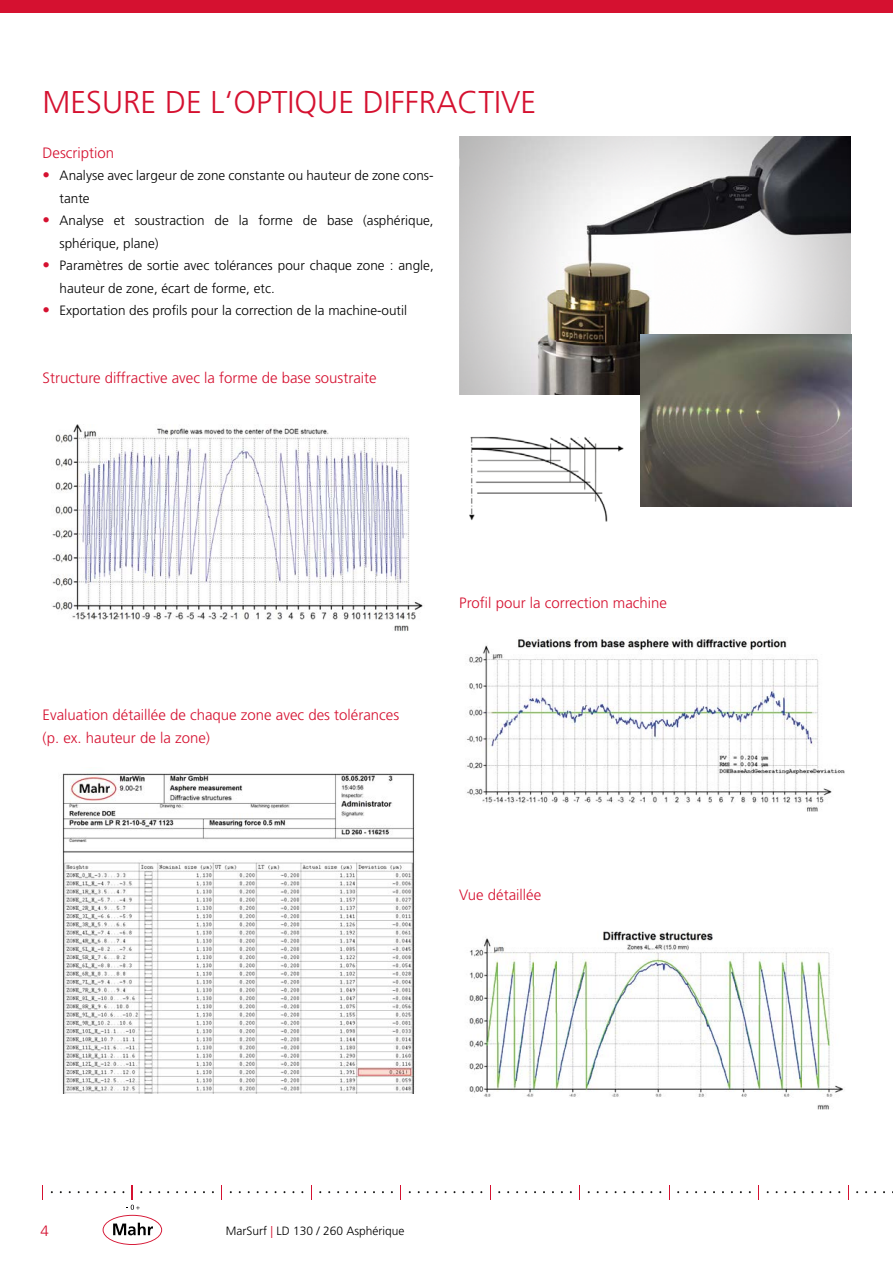
<style>
.page{position:relative;width:893px;height:1263px;background:#fff}
.page>*{position:absolute;margin:0;border:0;box-sizing:border-box;transform-origin:0 0}
.t1{font:300 31.5px "Frutiger LT Pro";color:#d51130}
.t2{font:300 15px/22.5px "Frutiger LT Pro";color:#d51130}
.t3{font:300 13.5px/22.5px "Frutiger LT Pro";color:#000}
.t4{font:300 12px "Frutiger LT Pro";color:#000}
.s1{font-size:15px;color:#d51130}
.s2{color:#d51130}
</style>
<div class="page">
<img style="left:459px;top:136px;width:391px;height:258px">
<img style="left:640px;top:334px;width:212px;height:172px">
<img style="left:52px;top:424px;width:371px;height:207px">
<img style="left:62px;top:773px;width:353px;height:320px">
<img style="left:469px;top:930px;width:375px;height:179px">
<img style="left:467px;top:637px;width:378px;height:175px">
<img style="left:469px;top:436px;width:155px;height:86px">
<div style="left:0;top:0;width:893px;height:13px;background:#d51130"></div>
<svg style="left:132px;top:1185px;width:1px;height:14px"></svg>
<svg style="left:221px;top:1185px;width:1px;height:14px"></svg>
<svg style="left:311px;top:1185px;width:1px;height:14px"></svg>
<svg style="left:400px;top:1185px;width:1px;height:14px"></svg>
<svg style="left:490px;top:1185px;width:1px;height:14px"></svg>
<svg style="left:579px;top:1185px;width:1px;height:14px"></svg>
<svg style="left:669px;top:1185px;width:1px;height:14px"></svg>
<svg style="left:758px;top:1185px;width:1px;height:14px"></svg>
<svg style="left:848px;top:1185px;width:1px;height:15px"></svg>
<svg style="left:103px;top:1205px;width:59px;height:40px"></svg>
<h1 class="t1" style="left:43px;top:83px;width:495px">MESURE DE L‘OPTIQUE DIFFRACTIVE</h1>
<p class="t2" style="left:43px;top:141px;width:73px">Description</p>
<p class="t3" style="left:60px;top:164px;width:376px;text-indent:-17px"><span class="s1">•</span> Analyse avec largeur de zone constante ou hauteur de zone cons&shy;tante</p>
<p class="t3" style="left:60px;top:209px;width:376px;text-indent:-17px"><span class="s1">•</span> Analyse et soustraction de la forme de base (asphérique, sphérique, plane)</p>
<p class="t3" style="left:60px;top:254px;width:376px;text-indent:-17px"><span class="s1">•</span> Paramètres de sortie avec tolérances pour chaque zone : angle, hauteur de zone, écart de forme, etc.</p>
<p class="t3" style="left:43px;top:299px;width:366px"><span class="s1">•</span> Exportation des profils pour la correction de la machine-outil</p>
<p class="t2" style="left:43px;top:366px;width:336px">Structure diffractive avec la forme de base soustraite</p>
<p class="t2" style="left:43px;top:704px;width:358px">Evaluation détaillée de chaque zone avec des tolérances (p. ex. hauteur de la zone)</p>
<p class="t2" style="left:459px;top:591px;width:209px">Profil pour la correction machine</p>
<p class="t2" style="left:459px;top:884px;width:83px">Vue détaillée</p>
<p class="t2" style="left:40px;top:1219px;width:10px">4</p>
<p class="t4" style="left:226px;top:1224px;width:180px">MarSurf <span class="s2">|</span> LD 130 / 260 Asphérique</p>
</div>
